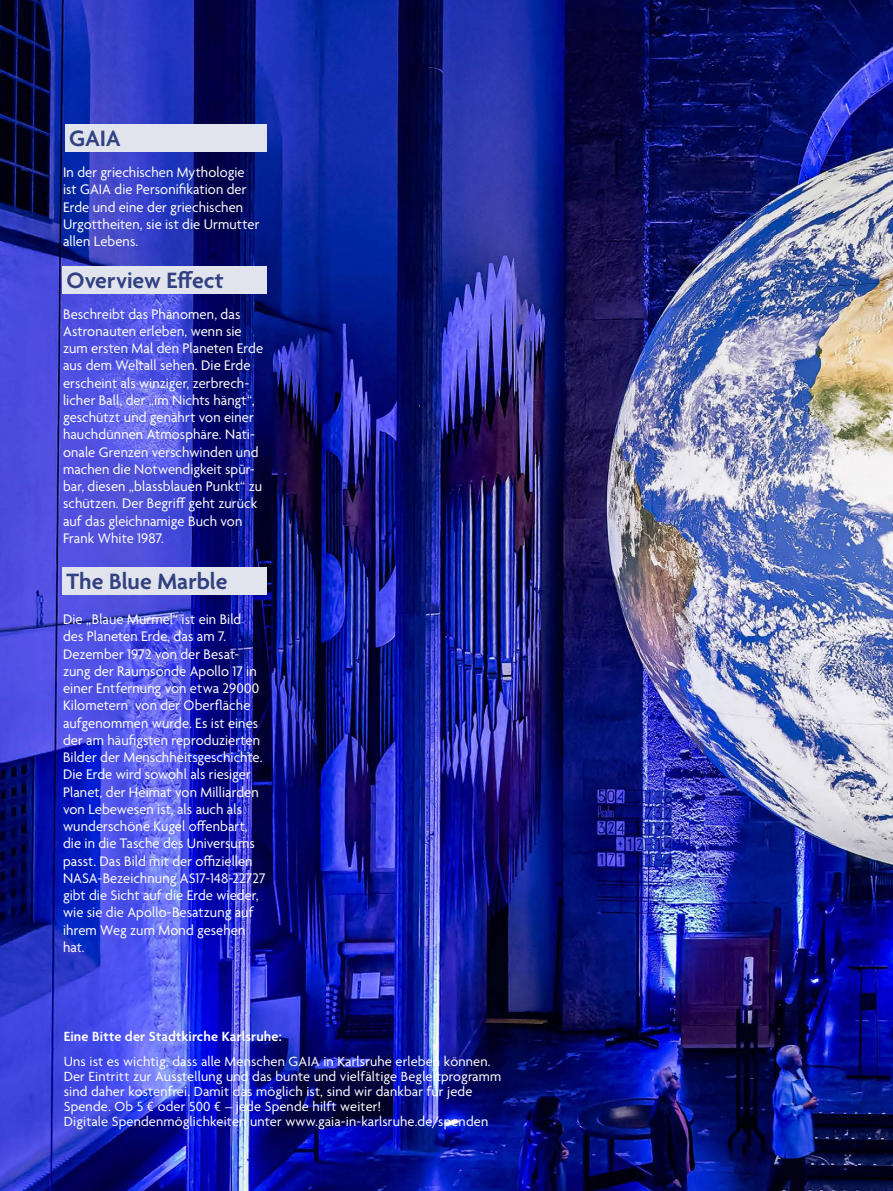
<style>
.page{position:relative;width:893px;height:1191px;background:#fff}
.page>*{position:absolute;margin:0;border:0;box-sizing:border-box;transform-origin:0 0}
.t1{font:600 24px "Agenda";color:#324182}
.t2{font:15px/17.2px "Agenda";letter-spacing:.005em;color:#fff}
.t3{font:14.4px/15px "Agenda";letter-spacing:.01em;color:#fff}
.t4{font:600 14.4px "Agenda";letter-spacing:.01em;color:#fff}
</style>
<div class="page">
<img style="left:0;top:0;width:893px;height:1191px">
<div style="left:62px;top:266px;width:205px;height:27px;background:#e2e4ed"></div>
<div style="left:62px;top:567px;width:205px;height:27px;background:#e2e4ed"></div>
<div style="left:65px;top:124px;width:201px;height:27px;background:#e2e4ed"></div>
<h1 class="t1" style="left:69px;top:125px;width:53px">GAIA</h1>
<p class="t2" style="left:63px;top:164px;width:198px">In der griechischen Mythologie ist GAIA die Personifikation der<br>Erde und eine der griechischen<br>Urgottheiten, sie ist die Urmutter allen Lebens.</p>
<h1 class="t1" style="left:67px;top:267px;width:159px">Overview Effect</h1>
<p class="t2" style="left:63px;top:306px;width:202px">Beschreibt das Phänomen, das<br>Astronauten erleben, wenn sie zum ersten Mal den Planeten Erde aus dem Weltall sehen. Die Erde erscheint als winziger, zerbrech&shy;licher Ball, der „im Nichts hängt“, geschützt und genährt von einer hauchdünnen Atmosphäre. Nati&shy;onale Grenzen verschwinden und machen die Notwendigkeit spür&shy;bar, diesen „blassblauen Punkt“ zu schützen. Der Begriff geht zurück auf das gleichnamige Buch von<br>Frank White 1987.</p>
<h1 class="t1" style="left:67px;top:568px;width:162px">The Blue Marble</h1>
<p class="t2" style="left:63px;top:611px;width:204px">Die „Blaue Murmel“ ist ein Bild<br>des Planeten Erde, das am 7.<br>Dezember 1972 von der Besat&shy;zung der Raumsonde Apollo 17 in einer Entfernung von etwa 29000<br>Kilometern von der Oberfläche aufgenommen wurde. Es ist eines der am häufigsten reproduzierten<br>Bilder der Menschheitsgeschichte.<br>Die Erde wird sowohl als riesiger<br>Planet, der Heimat von Milliarden von Lebewesen ist, als auch als wunderschöne Kugel offenbart, die in die Tasche des Universums passt. Das Bild mit der offiziellen<br>NASA-Bezeichnung AS17-148-22727 gibt die Sicht auf die Erde wieder, wie sie die Apollo-Besatzung auf ihrem Weg zum Mond gesehen hat.</p>
<p class="t4" style="left:64px;top:1028px;width:220px">Eine Bitte der Stadtkirche Karlsruhe:</p>
<p class="t3" style="left:64px;top:1054px;width:439px">Uns ist es wichtig, dass alle Menschen GAIA in Karlsruhe erleben können.<br>Der Eintritt zur Ausstellung und das bunte und vielfältige Begleitprogramm sind daher kostenfrei. Damit das möglich ist, sind wir dankbar für jede Spende. Ob 5 € oder 500 € – jede Spende hilft weiter!<br>Digitale Spendenmöglichkeiten unter www.gaia-in-karlsruhe.de/spenden</p>
</div>
